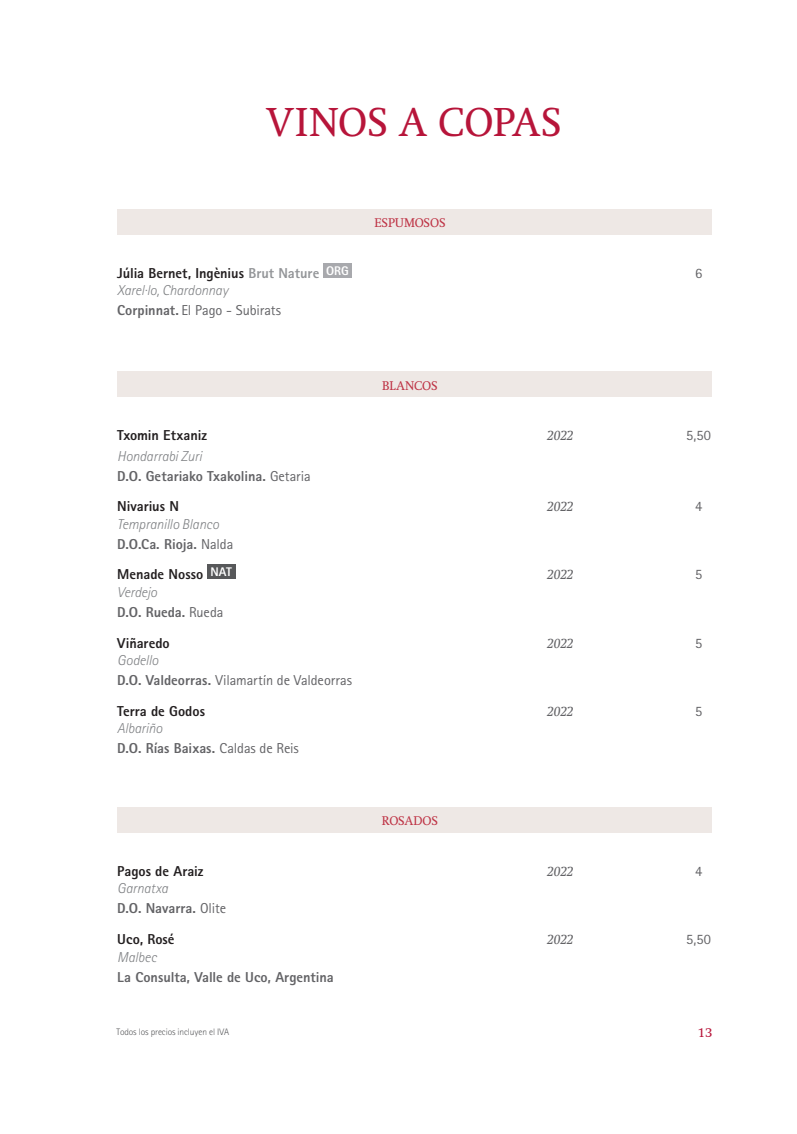
<style>
.page{position:relative;width:797px;height:1134px;background:#fff}
.page>*{position:absolute;margin:0;border:0;box-sizing:border-box;transform-origin:0 0}
.t1{font:40px "Swift";color:#b7153a}
.t2{font:800 14.38px/20px "Rotis Sans Serif Std";letter-spacing:-.005em;color:#636366}
.t3{font:800 14.38px "Rotis Sans Serif Std";color:#231f20}
.t4{font:italic 300 14.38px/20px "Rotis Sans Serif Std";letter-spacing:-.01em;color:#808285}
.t5{font:14.38px/20px "Rotis Sans Serif Std";letter-spacing:-.01em;color:#636366}
.t6{font:italic 13.75px "Swift";letter-spacing:-.02em;color:#636366}
.t7{font:13.12px "Swift";color:#b7153a}
.t8{font:12.5px "Swift";letter-spacing:-.015em;color:#be3345}
.t9{font:300 9.38px "Rotis Sans Serif Std";letter-spacing:-.01em;color:#57585a}
.s1{color:#939598}
.s2{font-weight:800;font-style:normal;color:#636366}
.s3{font-weight:400;font-style:normal;color:#636366}
.s4{font-weight:300;font-style:italic;color:#808285}
.s5{font-weight:400}
.s6{font-weight:800}
</style>
<div class="page">
<div style="left:117px;top:209px;width:595px;height:25px;background:#eee8e5"></div>
<div style="left:117px;top:372px;width:595px;height:25px;background:#eee8e5"></div>
<div style="left:117px;top:807px;width:595px;height:25px;background:#eee8e5"></div>
<div style="left:323px;top:263px;width:29px;height:15px;background:#a8a9ad"></div>
<div style="left:207px;top:565px;width:28px;height:14px;background:#57585a"></div>
<h1 class="t1" style="left:267px;top:100px;width:297px">VINOS A COPAS</h1>
<p class="t8" style="left:374px;top:216px;width:73px">ESPUMOSOS</p>
<p class="t3" style="left:117px;top:264px;width:233px">Júlia Bernet, Ingènius <span class="s1">Brut Nature</span> <sup>ORG</sup></p>
<p class="t5" style="left:695px;top:263px;width:9px">6</p>
<p class="t4" style="left:117px;top:281px;width:165px">Xarel·lo, Chardonnay<br><span class="s2">Corpinnat.</span> <span class="s3">El Pago - Subirats</span></p>
<p class="t8" style="left:382px;top:378px;width:57px">BLANCOS</p>
<p class="t3" style="left:117px;top:426px;width:91px">Txomin Etxaniz</p>
<p class="t6" style="left:547px;top:427px;width:28px">2022</p>
<p class="t5" style="left:686px;top:425px;width:26px">5,50</p>
<p class="t2" style="left:117px;top:445px;width:195px"><span class="s4">Hondarrabi Zuri<br></span>D.O. Getariako Txakolina. <span class="s5">Getaria</span></p>
<p class="t3" style="left:117px;top:497px;width:63px">Nivarius N</p>
<p class="t6" style="left:547px;top:498px;width:28px">2022</p>
<p class="t5" style="left:695px;top:496px;width:9px">4</p>
<p class="t4" style="left:117px;top:514px;width:118px">Tempranillo Blanco<br><span class="s2">D.O.Ca. Rioja.</span> <span class="s3">Nalda</span></p>
<p class="t3" style="left:117px;top:565px;width:116px">Menade Nosso <sup>NAT</sup></p>
<p class="t6" style="left:547px;top:566px;width:28px">2022</p>
<p class="t5" style="left:695px;top:564px;width:9px">5</p>
<p class="t2" style="left:117px;top:581px;width:108px"><span class="s4">Verdejo<br></span>D.O. Rueda. <span class="s5">Rueda</span></p>
<p class="t3" style="left:117px;top:633px;width:54px">Viñaredo</p>
<p class="t6" style="left:547px;top:634px;width:28px">2022</p>
<p class="t5" style="left:695px;top:632px;width:9px">5</p>
<p class="t5" style="left:117px;top:650px;width:236px"><span class="s4">Godello<br></span><span class="s6">D.O. Valdeorras.</span> Vilamartín de Valdeorras</p>
<p class="t3" style="left:117px;top:701px;width:89px">Terra de Godos</p>
<p class="t6" style="left:547px;top:702px;width:28px">2022</p>
<p class="t5" style="left:695px;top:700px;width:9px">5</p>
<p class="t2" style="left:117px;top:718px;width:183px"><span class="s4">Albariño<br></span>D.O. Rías Baixas. <span class="s5">Caldas de Reis</span></p>
<p class="t8" style="left:382px;top:813px;width:58px">ROSADOS</p>
<p class="t3" style="left:117px;top:861px;width:88px">Pagos de Araiz</p>
<p class="t6" style="left:547px;top:862px;width:28px">2022</p>
<p class="t5" style="left:695px;top:860px;width:9px">4</p>
<p class="t2" style="left:117px;top:878px;width:110px"><span class="s4">Garnatxa<br></span>D.O. Navarra. <span class="s5">Olite</span></p>
<p class="t3" style="left:117px;top:929px;width:59px">Uco, Rosé</p>
<p class="t6" style="left:547px;top:931px;width:28px">2022</p>
<p class="t5" style="left:686px;top:928px;width:26px">5,50</p>
<p class="t4" style="left:117px;top:946px;width:41px">Malbec</p>
<p class="t2" style="left:117px;top:966px;width:218px">La Consulta, Valle de Uco, Argentina</p>
<p class="t9" style="left:117px;top:1025px;width:114px">Todos los precios incluyen el IVA</p>
<p class="t7" style="left:697px;top:1024px;width:16px">13</p>
</div>
